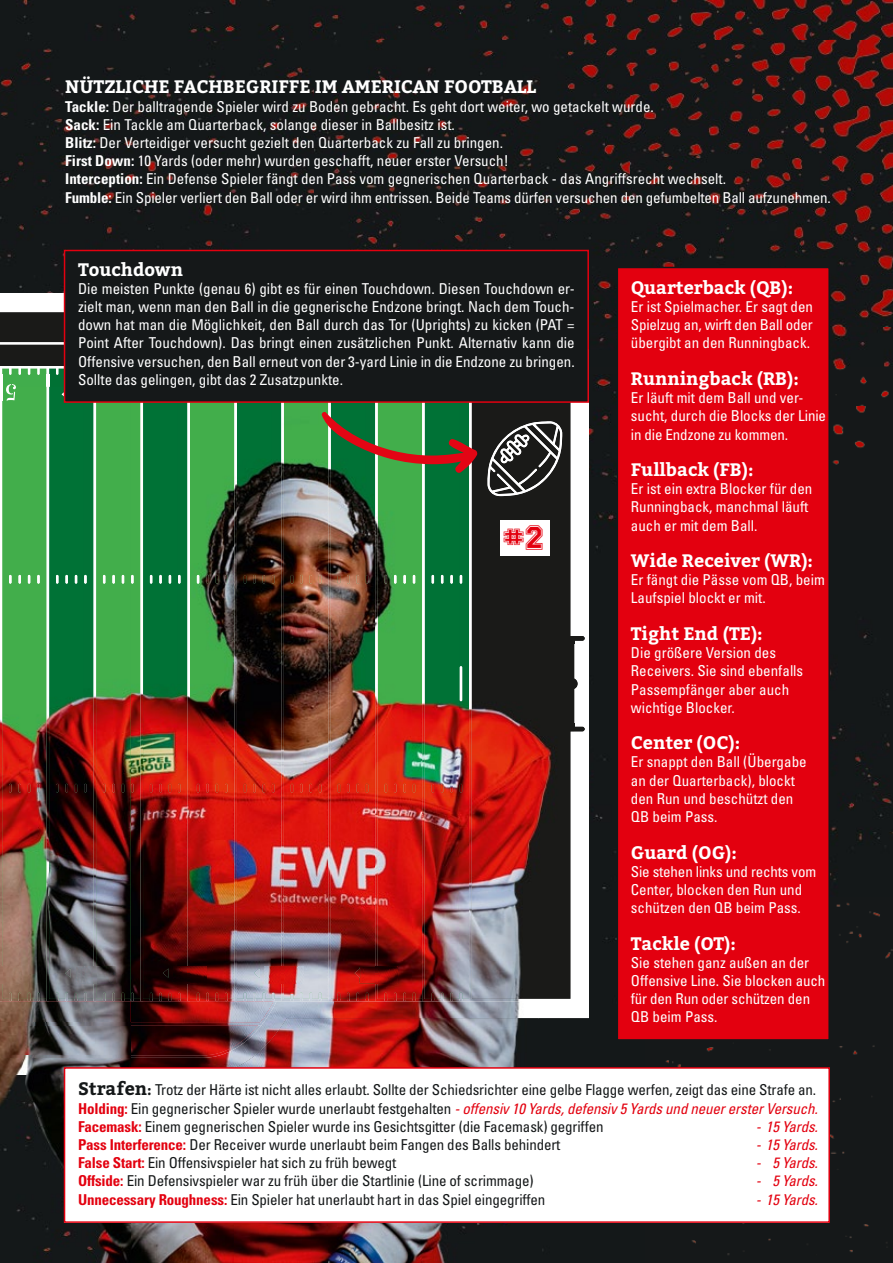
<style>
.page{position:relative;width:893px;height:1263px;background:#fff}
.page>*{position:absolute;margin:0;border:0;box-sizing:border-box;transform-origin:0 0}
.t1{font:500 29.25px "Collegiate Heavy Outline";color:#e3000f}
.t2{font:22.65px "Stardos Stencil";color:#fff}
.t3{font:700 18px "Bitter";color:#fff}
.t4{font:condensed 15px/18.1px "Univers LT Std";color:#fff}
.t5{font:condensed 15px/18.1px "Univers LT Std";letter-spacing:-.01em;color:#151819;text-align:justify}
.t6{font:italic condensed 15px "Univers LT Std";letter-spacing:-.01em;color:#e3000f}
.s1{font-weight:700}
.s2{font-size:32.85px}
.s3{font-family:"Bitter";font-weight:700;font-stretch:normal;font-size:18px}
.s4{font-family:"Bitter";font-weight:700;font-stretch:normal}
.s5{font-weight:700;color:#e3000f}
.s6{font-style:italic;color:#e3000f}
</style>
<div class="page">
<img style="left:0;top:0;width:893px;height:326px">
<img style="left:589px;top:326px;width:304px;height:40px">
<div style="left:589px;top:366px;width:304px;height:41px;background:#151819"></div>
<div style="left:644px;top:407px;width:249px;height:856px;background:#151819"></div>
<div style="left:542px;top:374px;width:102px;height:889px;background:#141819"></div>
<img style="left:234px;top:1018px;width:308px;height:245px">
<img style="left:131px;top:1223px;width:103px;height:40px">
<img style="left:542px;top:403px;width:47px;height:615px">
<img style="left:233px;top:1058px;width:102px;height:9px">
<img style="left:478px;top:1001px;width:42px;height:17px">
<img style="left:131px;top:1058px;width:102px;height:9px">
<img style="left:478px;top:403px;width:95px;height:598px">
<svg style="left:566px;top:678px;width:12px;height:11px"></svg>
<img style="left:574px;top:641px;width:1px;height:86px">
<img style="left:570px;top:643px;width:4px;height:81px">
<svg style="left:570px;top:724px;width:4px;height:3px"></svg>
<img style="left:559px;top:727px;width:26px;height:4px">
<img style="left:559px;top:636px;width:26px;height:5px">
<img style="left:487px;top:421px;width:75px;height:75px">
<img style="left:500px;top:434px;width:30px;height:29px">
<img style="left:0;top:1058px;width:131px;height:205px">
<div style="left:617px;top:267px;width:212px;height:773px;background:#e3000f"></div>
<div style="left:617px;top:267px;width:213px;height:774px;border:2px solid #151819"></div>
<div style="left:65px;top:250px;width:523px;height:152px;background:#151819"></div>
<div style="left:64px;top:250px;width:525px;height:153px;border:2px solid #e3000f"></div>
<div style="left:500px;top:520px;width:50px;height:36px;background:#fff"></div>
<div style="left:65px;top:1068px;width:764px;height:154px;background:#fff"></div>
<div style="left:64px;top:1067px;width:766px;height:156px;border:2px solid #e3000f"></div>
<img style="left:0;top:310px;width:478px;height:748px">
<p class="t3" style="left:65px;top:75px;width:472px">NÜTZLICHE FACHBEGRIFFE IM AMERICAN FOOTBALL</p>
<p class="t4" style="left:65px;top:97px;width:767px"><span class="s1">Tackle:</span> Der balltragende Spieler wird zu Boden gebracht. Es geht dort weiter, wo getackelt wurde.<br><span class="s1">Sack:</span> Ein Tackle am Quarterback, solange dieser in Ballbesitz ist.<br><span class="s1">Blitz:</span> Der Verteidiger versucht gezielt den Quarterback zu Fall zu bringen.<br><span class="s1">First Down:</span> 10 Yards (oder mehr) wurden geschafft, neuer erster Versuch!<br><span class="s1">Interception:</span> Ein Defense Spieler fängt den Pass vom gegnerischen Quarterback - das Angriffsrecht wechselt.<br><span class="s1">Fumble:</span> Ein Spieler verliert den Ball oder er wird ihm entrissen. Beide Teams dürfen versuchen den gefumbelten Ball aufzunehmen.</p>
<p class="t3" style="left:78px;top:257px;width:106px">Touchdown</p>
<p class="t4" style="left:78px;top:279px;width:498px;text-align:justify">Die meisten Punkte (genau 6) gibt es für einen Touchdown. Diesen Touchdown er&shy;zielt man, wenn man den Ball in die gegnerische Endzone bringt. Nach dem Touch&shy;down hat man die Möglichkeit, den Ball durch das Tor (Uprights) zu kicken (PAT = Point After Touchdown). Das bringt einen zusätzlichen Punkt. Alternativ kann die Offensive versuchen, den Ball erneut von der 3-yard Linie in die Endzone zu bringen.<br>Sollte das gelingen, gibt das 2 Zusatzpunkte.</p>
<h2 class="t2" style="left:113px;top:406px;width:42px;rotate:-180deg">4 0</h2>
<h2 class="t2" style="left:207px;top:406px;width:42px;rotate:-180deg">3 0</h2>
<h2 class="t2" style="left:301px;top:406px;width:42px;rotate:-180deg">2 0</h2>
<h1 class="t1" style="left:503px;top:528px;width:42px">#<span class="s2">2</span></h1>
<p class="t3" style="left:631px;top:276px;width:164px">Quarterback (QB):</p>
<p class="t4" style="left:631px;top:297px;width:184px;text-align:justify">Er ist Spielmacher. Er sagt den Spielzug an, wirft den Ball oder übergibt an den Runningback.</p>
<p class="t3" style="left:631px;top:367px;width:170px">Runningback (RB):</p>
<p class="t4" style="left:631px;top:388px;width:197px">Er läuft mit dem Ball und ver&shy;sucht, durch die Blocks der Linie in die Endzone zu kommen.</p>
<p class="t3" style="left:631px;top:458px;width:124px">Fullback (FB):</p>
<p class="t4" style="left:631px;top:480px;width:183px">Er ist ein extra Blocker für den<br>Runningback, manchmal läuft auch er mit dem Ball.</p>
<p class="t3" style="left:631px;top:549px;width:184px">Wide Receiver (WR):</p>
<p class="t4" style="left:631px;top:571px;width:196px">Er fängt die Pässe vom QB, beim<br>Laufspiel blockt er mit.</p>
<p class="t3" style="left:631px;top:622px;width:133px">Tight End (TE):</p>
<p class="t4" style="left:631px;top:643px;width:174px">Die größere Version des<br>Receivers. Sie sind ebenfalls<br>Passempfänger aber auch wichtige Blocker.</p>
<p class="t3" style="left:631px;top:731px;width:111px">Center (OC):</p>
<p class="t4" style="left:631px;top:753px;width:177px">Er snappt den Ball (Übergabe an der Quarterback), blockt den Run und beschützt den<br>QB beim Pass.</p>
<p class="t3" style="left:631px;top:840px;width:108px">Guard (OG):</p>
<p class="t4" style="left:631px;top:862px;width:187px">Sie stehen links und rechts vom<br>Center, blocken den Run und schützen den QB beim Pass.</p>
<p class="t3" style="left:631px;top:931px;width:107px">Tackle (OT):</p>
<p class="t4" style="left:631px;top:953px;width:196px">Sie stehen ganz außen an der<br>Offensive Line. Sie blocken auch für den Run oder schützen den<br>QB beim Pass.</p>
<p class="t5" style="left:78px;top:1081px;width:741px"><span class="s3">Strafen</span><span class="s4">:</span> Trotz der Härte ist nicht alles erlaubt. Sollte der Schiedsrichter eine gelbe Flagge werfen, zeigt das eine Strafe an.<br><span class="s5">Holding:</span> Ein gegnerischer Spieler wurde unerlaubt festgehalten <span class="s6">- offensiv 10 Yards, defensiv 5 Yards und neuer erster Versuch.<br></span><span class="s5">Facemask:</span> Einem gegnerischen Spieler wurde ins Gesichtsgitter (die Facemask) gegriffen</p>
<p class="t6" style="left:756px;top:1117px;width:63px">- 15 Yards.</p>
<p class="t5" style="left:78px;top:1135px;width:484px"><span class="s5">Pass Interference:</span> Der Receiver wurde unerlaubt beim Fangen des Balls behindert</p>
<p class="t6" style="left:756px;top:1135px;width:63px">- 15 Yards.</p>
<p class="t5" style="left:78px;top:1153px;width:320px"><span class="s5">False Start:</span> Ein Offensivspieler hat sich zu früh bewegt</p>
<p class="t6" style="left:756px;top:1153px;width:63px">- 5 Yards.</p>
<p class="t5" style="left:78px;top:1172px;width:457px"><span class="s5">Offside:</span> Ein Defensivspieler war zu früh über die Startlinie (Line of scrimmage)</p>
<p class="t6" style="left:756px;top:1171px;width:63px">- 5 Yards.</p>
<p class="t5" style="left:78px;top:1190px;width:469px"><span class="s5">Unnecessary Roughness:</span> Ein Spieler hat unerlaubt hart in das Spiel eingegriffen</p>
<p class="t6" style="left:756px;top:1190px;width:63px">- 15 Yards.</p>
</div>
